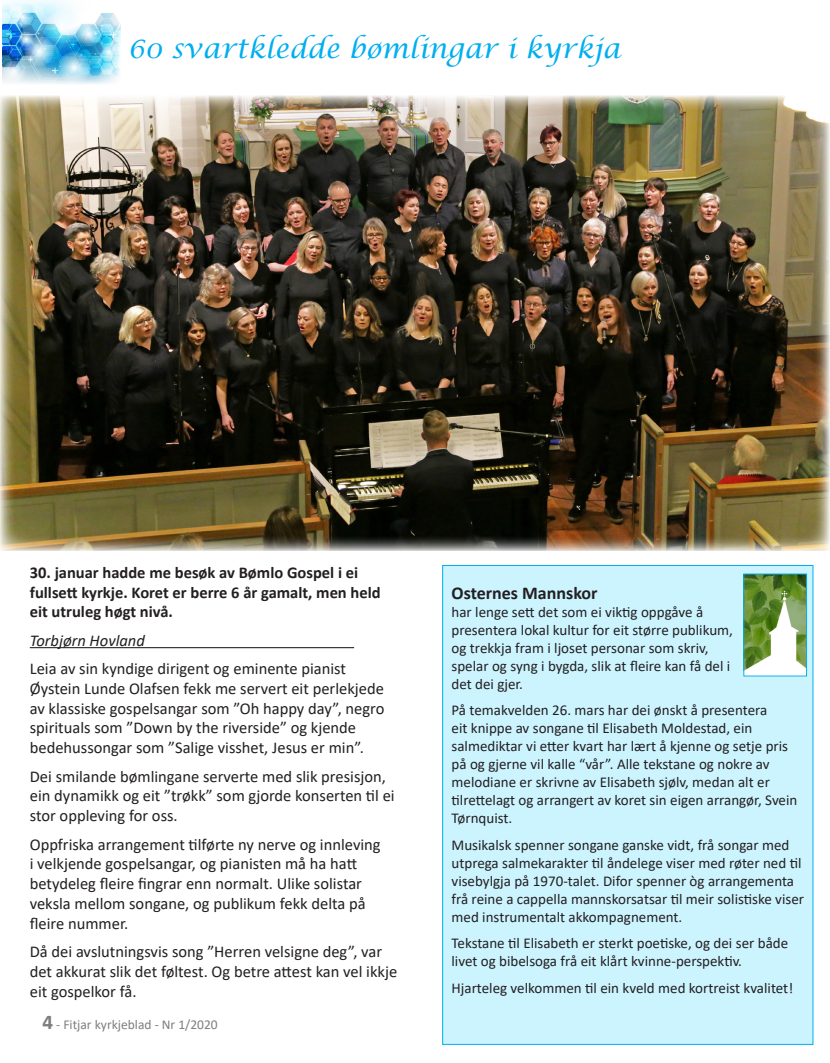
<style>
.page{position:relative;width:830px;height:1063px;background:#fff}
.page>*{position:absolute;margin:0;border:0;box-sizing:border-box;transform-origin:0 0}
.t1{font:italic 27px "Lucida Calligraphy";color:#00aeef}
.t2{font:700 18px "Calibri";color:#231f20}
.t3{font:16.5px/19.8px "Calibri";color:#231f20}
.t4{font:700 16.5px/19.8px "Calibri";color:#231f20}
.t5{font:italic 16.5px "Calibri";color:#231f20}
.t6{font:15px/18px "Calibri";color:#231f20}
.t7{font:13.5px "Calibri";color:#7c7e81}
.s1{font-weight:700;font-size:21px}
</style>
<div class="page">
<img style="left:2px;top:0;width:118px;height:84px">
<hr style="left:30px;top:647px;width:324px;height:1px;background:#231f20">
<img style="left:0;top:96px;width:829px;height:455px">
<div style="left:442px;top:566px;width:370px;height:478px;background:#ccf4ff"></div>
<img style="left:745px;top:576px;width:59px;height:98px">
<p class="t1" style="left:128px;top:32px;width:494px">60 svartkledde bømlingar i kyrkja</p>
<p class="t4" style="left:30px;top:562px;width:352px">30. januar hadde me besøk av Bømlo Gospel i ei fullsett kyrkje. Koret er berre 6 år gamalt, men held eit utruleg høgt nivå.</p>
<p class="t5" style="left:30px;top:629px;width:117px">Torbjørn Hovland</p>
<p class="t3" style="left:30px;top:658px;width:356px">Leia av sin kyndige dirigent og eminente pianist Øystein Lunde Olafsen fekk me servert eit perlekjede av klassiske gospelsangar som ”Oh happy day”, negro spirituals som ”Down by the riverside” og kjende bedehussongar som ”Salige visshet, Jesus er min”.</p>
<p class="t3" style="left:30px;top:766px;width:366px">Dei smilande bømlingane serverte med slik presisjon, ein dynamikk og eit ”trøkk” som gjorde konserten til ei stor oppleving for oss.</p>
<p class="t3" style="left:30px;top:834px;width:352px">Oppfriska arrangement tilførte ny nerve og innleving i velkjende gospelsangar, og pianisten må ha hatt betydeleg fleire fingrar enn normalt. Ulike solistar veksla mellom songane, og publikum fekk delta på fleire nummer.</p>
<p class="t3" style="left:30px;top:941px;width:369px">Då dei avslutningsvis song ”Herren velsigne deg”, var det akkurat slik det føltest. Og betre attest kan vel ikkje eit gospelkor få.</p>
<p class="t7" style="left:43px;top:1015px;width:177px"><span class="s1">4</span> - Fitjar kyrkjeblad - Nr 1/2020</p>
<p class="t2" style="left:451px;top:580px;width:147px">Osternes Mannskor</p>
<p class="t6" style="left:451px;top:602px;width:283px">har lenge sett det som ei viktig oppgåve å presentera lokal kultur for eit større publikum, og trekkja fram i ljoset personar som skriv, spelar og syng i bygda, slik at fleire kan få del i det dei gjer.</p>
<p class="t6" style="left:451px;top:701px;width:347px">På temakvelden 26. mars har dei ønskt å presentera<br>eit knippe av songane til Elisabeth Moldestad, ein salmediktar vi etter kvart har lært å kjenne og setje pris på og gjerne vil kalle “vår”. Alle tekstane og nokre av melodiane er skrivne av Elisabeth sjølv, medan alt er tilrettelagt og arrangert av koret sin eigen arrangør, Svein Tørnquist.</p>
<p class="t6" style="left:451px;top:835px;width:354px">Musikalsk spenner songane ganske vidt, frå songar med utprega salmekarakter til åndelege viser med røter ned til visebylgja på 1970-talet. Difor spenner òg arrangementa frå reine a cappella mannskorsatsar til meir solistiske viser med instrumentalt akkompagnement.</p>
<p class="t6" style="left:451px;top:934px;width:338px">Tekstane til Elisabeth er sterkt poetiske, og dei ser både livet og bibelsoga frå eit klårt kvinne-perspektiv.</p>
<p class="t6" style="left:451px;top:978px;width:343px">Hjarteleg velkommen til ein kveld med kortreist kvalitet!</p>
</div>
